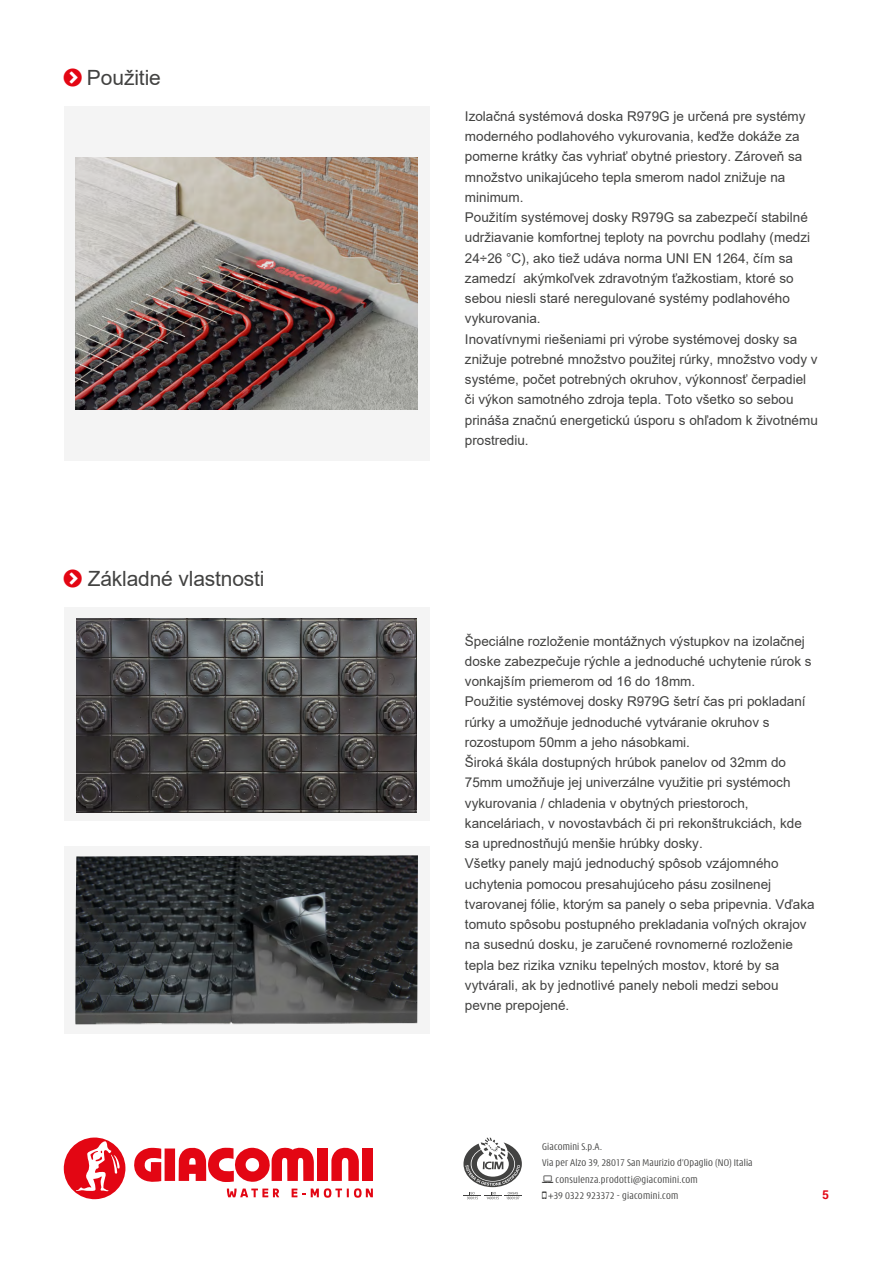
<style>
.page{position:relative;width:893px;height:1263px;background:#fff}
.page>*{position:absolute;margin:0;border:0;box-sizing:border-box;transform-origin:0 0}
.t1{font:21px "Arial";letter-spacing:-.01em;color:#424241}
.t2{font:21px "Arial";letter-spacing:-.005em;color:#424241}
.t3{font:13.5px/20.2px "Arial";color:#414140}
.t4{font:13.5px/20.2px "Arial";color:#414140}
.t5{font:700 12px "Roboto";color:#e30613}
.t6{font:300 condensed 10.5px "Modena";letter-spacing:.02em;color:#424241}
.s1{font-style:inherit}
</style>
<div class="page">
<svg style="left:134px;top:1148px;width:27px;height:34px"></svg>
<div style="left:165px;top:1148px;width:10px;height:33px;background:#e30613"></div>
<div style="left:317px;top:1148px;width:11px;height:33px;background:#e30613"></div>
<svg style="left:331px;top:1147px;width:28px;height:34px"></svg>
<div style="left:362px;top:1148px;width:11px;height:33px;background:#e30613"></div>
<svg style="left:179px;top:1147px;width:135px;height:35px"></svg>
<svg style="left:292px;top:1188px;width:13px;height:9px"></svg>
<svg style="left:311px;top:1188px;width:62px;height:10px"></svg>
<svg style="left:227px;top:1188px;width:52px;height:9px"></svg>
<svg style="left:64px;top:1137px;width:62px;height:62px"></svg>
<svg style="left:463px;top:1137px;width:59px;height:62px"></svg>
<div style="left:64px;top:106px;width:365px;height:355px;background:#f4f4f4"></div>
<img style="left:76px;top:157px;width:342px;height:253px">
<div style="left:64px;top:607px;width:365px;height:214px;background:#f4f4f4"></div>
<img style="left:77px;top:618px;width:340px;height:194px">
<div style="left:64px;top:846px;width:365px;height:188px;background:#f4f4f4"></div>
<img style="left:75px;top:855px;width:343px;height:169px">
<h1 class="t2" style="left:87px;top:63px;width:75px">Použitie</h1>
<h1 class="t1" style="left:88px;top:564px;width:178px">Základné vlastnosti</h1>
<p class="t4" style="left:465px;top:106px;width:347px"><span class="s1">Izolačná systémová doska R979G je</span> určená pre systémy moderného podlahového vykurovania, keďže dokáže za pomerne krátky čas vy<span class="s1">hriať</span> obytné priestory<span class="s1">. Z</span>ároveň sa množstvo unikajúceho tepla smerom <span class="s1">nadol</span> znižuje na minimum.<br>Použitím systémovej dosky R979G sa zabezpečí stabilné udržiavanie komfortnej teploty na povrchu podlahy (medzi 24÷26 °C), ako tiež udáva norma UNI EN 1264, čím sa zamedzí akýmkoľvek zdravotným ťažkostiam<span class="s1">, ktoré so sebou niesli staré neregulované systémy podlahového vykurovania.</span></p>
<p class="t4" style="left:465px;top:329px;width:354px">Inovatívnymi riešeniami pri výrobe systémovej dosky sa znižuje potrebné množstvo použitej rúrky, množstvo vody v systéme, počet potrebných okruhov, výkonnosť čerpadiel či výkon samotného zdroja tepla. Toto všetko so sebou prináša značnú energetickú úsporu <span class="s1">s ohľadom k životnému prostrediu.</span></p>
<p class="t3" style="left:465px;top:631px;width:351px">Špeciálne rozloženie montážnych výstupkov na izolačnej doske zabezpečuje rýchle a jednoduché uchytenie rúrok s vonkajším priemerom od 16 do 18mm.<br>Použitie systémovej dosky R979G šetrí čas pri pokladaní rúrky a umožňuje jednoduché vytváranie okruhov s rozostupom 50mm a jeho násobkami.<br>Široká škála dostupných hrúbok panelov od 32mm do 75mm umožňuje jej univerzálne využitie pri systémoch vykurovania / chladenia v obytných priestoroch, kanceláriach, v novostavbách či pri rekonštrukciách, kde sa uprednostňujú menšie hrúbky dosky.<br>Všetky panely majú jednoduchý spôsob vzájomného uchytenia pomocou presahujúceho pásu zosilnenej tvarovanej fólie, ktorým sa panely o seba pripevnia. Vďaka tomuto spôsobu postupného prekladania voľných okrajov na susednú dosku, je zaručené rovnomerné rozloženie tepla bez rizika vzniku tepelných mostov, ktoré by sa vytvárali, ak by jednotlivé panely neboli medzi sebou pevne prepojené.</p>
<p class="t6" style="left:542px;top:1141px;width:61px">Giacomini S.p.A.</p>
<p class="t6" style="left:542px;top:1158px;width:212px">Via per Alzo 39, 28017 San Maurizio d’Opaglio (NO) Italia</p>
<p class="t6" style="left:556px;top:1174px;width:144px">consulenza.prodotti@giacomini.com</p>
<p class="t6" style="left:549px;top:1191px;width:131px">+39 0322 923372 - giacomini.com</p>
<p class="t5" style="left:822px;top:1186px;width:8px">5</p>
</div>
